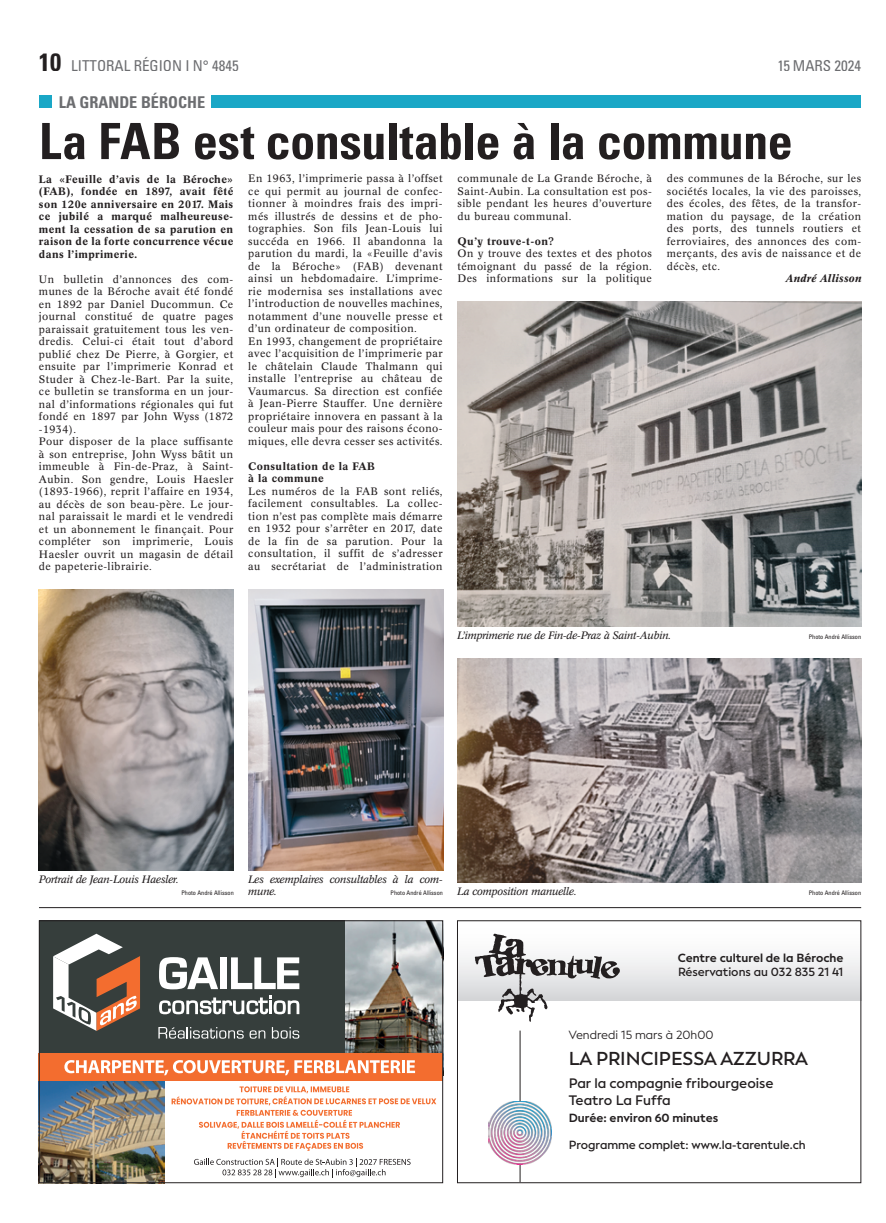
<style>
.page{position:relative;width:886px;height:1223px;background:#fff}
.page>*{position:absolute;margin:0;border:0;box-sizing:border-box;transform-origin:0 0}
.t1{font:700 condensed 50px "Univers";letter-spacing:-.01em;color:#231f20}
.t2{font:600 18.62px "Facundo";color:#231f20}
.t3{font:700 condensed 16.25px "Univers";color:#6c6d70}
.t4{font:condensed 15px "Univers";color:#6c6d70}
.t5{font:600 13.62px/16.4px "Facundo";color:#231f20}
.t6{font:600 11.75px "Facundo";color:#231f20}
.t7{font:700 11.75px "Facundo";color:#231f20}
.t8{font:11.75px "Facundo";color:#231f20}
.t9{font:10.62px/12.5px "Concorde BE";letter-spacing:.04em;color:#231f20;text-align:justify}
.t10{font:500 10.62px/12.5px "Concorde BE";letter-spacing:.04em;color:#231f20;text-align:justify}
.t11{font:italic 10.62px/12.5px "Concorde BE";letter-spacing:-.03em;color:#231f20}
.t12{font:italic 500 10.62px "Concorde BE";letter-spacing:.04em;color:#231f20}
.t13{font:condensed 6.25px "Univers";color:#231f20}
.s1{font-weight:700;font-size:25px;color:#231f20}
</style>
<div class="page">
<hr style="left:39px;top:907px;width:822px;height:1px;background:#231f20">
<img style="left:344px;top:922px;width:97px;height:131px">
<img style="left:41px;top:1080px;width:123px;height:101px">
<div style="left:39px;top:920px;width:305px;height:133px;background:#363e3c"></div>
<div style="left:39px;top:1053px;width:404px;height:27px;background:#f36d2f"></div>
<svg style="left:159px;top:957px;width:59px;height:32px"></svg>
<div style="left:220px;top:957px;width:6px;height:32px;background:#fff"></div>
<svg style="left:231px;top:957px;width:68px;height:32px"></svg>
<svg style="left:159px;top:995px;width:140px;height:19px"></svg>
<svg style="left:53px;top:933px;width:87px;height:97px"></svg>
<svg style="left:158px;top:1027px;width:86px;height:11px"></svg>
<svg style="left:250px;top:1030px;width:15px;height:8px"></svg>
<svg style="left:272px;top:1027px;width:27px;height:11px"></svg>
<svg style="left:64px;top:1060px;width:351px;height:15px"></svg>
<svg style="left:194px;top:1158px;width:217px;height:19px"></svg>
<svg style="left:172px;top:1086px;width:264px;height:64px"></svg>
<div style="left:39px;top:920px;width:404px;height:263px;border:1px solid #231f20"></div>
<div style="left:457px;top:920px;width:404px;height:80px;background:linear-gradient(to bottom,#fff,#d9dbdd)"></div>
<svg style="left:475px;top:933px;width:145px;height:89px"></svg>
<hr style="left:520px;top:1030px;width:1px;height:152px;background:#231f20">
<img style="left:488px;top:1101px;width:64px;height:63px">
<div style="left:457px;top:920px;width:404px;height:263px;border:1px solid #231f20"></div>
<div style="left:39px;top:95px;width:13px;height:13px;background:#1aa7c6"></div>
<div style="left:212px;top:95px;width:649px;height:13px;background:#1aa7c6"></div>
<img style="left:39px;top:589px;width:195px;height:281px">
<img style="left:457px;top:301px;width:404px;height:325px">
<img style="left:457px;top:658px;width:404px;height:225px">
<img style="left:248px;top:589px;width:195px;height:281px">
<h3 class="t4" style="left:39px;top:56px;width:201px"><span class="s1">10</span> LITTORAL RÉGION I N° 4845</h3>
<h3 class="t4" style="left:777px;top:56px;width:85px">15 MARS 2024</h3>
<h3 class="t3" style="left:59px;top:92px;width:148px">LA GRANDE BÉROCHE</h3>
<h1 class="t1" style="left:39px;top:111px;width:755px">La FAB est consultable à la commune</h1>
<p class="t10" style="left:39px;top:173px;width:196px">La «Feuille d’avis de la Béroche» (FAB), fondée en 1897, avait fêté son 120e anniversaire en 2017. Mais ce jubilé a marqué malheureuse&shy;ment la cessation de sa parution en raison de la forte concurrence vécue dans l’imprimerie.</p>
<p class="t9" style="left:39px;top:273px;width:196px;text-align:left">Un bulletin d’annonces des com&shy;munes de la Béroche avait été fondé en 1892 par Daniel Ducommun. Ce journal constitué de quatre pages paraissait gratuitement tous les ven&shy;dredis. Celui-ci était tout d’abord publié chez De Pierre, à Gorgier, et ensuite par l’imprimerie Konrad et Studer à Chez-le-Bart. Par la suite, ce bulletin se transforma en un jour&shy;nal d’informations régionales qui fut fondé en 1897 par John Wyss (1872 -1934).<br>Pour disposer de la place suffisante à son entreprise, John Wyss bâtit un immeuble à Fin-de-Praz, à Saint-Aubin. Son gendre, Louis Haesler (1893-1966), reprit l’affaire en 1934, au décès de son beau-père. Le jour&shy;nal paraissait le mardi et le vendredi et un abonnement le finançait. Pour compléter son imprimerie, Louis Haesler ouvrit un magasin de détail de papeterie-librairie.</p>
<p class="t9" style="left:667px;top:172px;width:196px">des communes de la Béroche, sur les sociétés locales, la vie des paroisses, des écoles, des fêtes, de la transfor&shy;mation du paysage, de la création des ports, des tunnels routiers et ferroviaires, des annonces des com&shy;merçants, des avis de naissance et de décès, etc.</p>
<p class="t12" style="left:786px;top:272px;width:77px">André Allisson</p>
<p class="t9" style="left:457px;top:172px;width:196px">communale de La Grande Béroche, à Saint-Aubin. La consultation est pos&shy;sible pendant les heures d’ouverture du bureau communal.</p>
<p class="t10" style="left:457px;top:235px;width:99px">Qu’y trouve-t-on?</p>
<p class="t9" style="left:457px;top:247px;width:196px">On y trouve des textes et des photos témoignant du passé de la région.<br>Des informations sur la politique</p>
<p class="t9" style="left:248px;top:173px;width:196px;text-align:left">En 1963, l’imprimerie passa à l’offset ce qui permit au journal de confec&shy;tionner à moindres frais des impri&shy;més illustrés de dessins et de pho&shy;tographies. Son fils Jean-Louis lui succéda en 1966. Il abandonna la parution du mardi, la «Feuille d’avis de la Béroche» (FAB) devenant ainsi un hebdomadaire. L’imprime&shy;rie modernisa ses installations avec l’introduction de nouvelles machines, notamment d’une nouvelle presse et d’un ordinateur de composition.<br>En 1993, changement de propriétaire avec l’acquisition de l’imprimerie par le châtelain Claude Thalmann qui installe l’entreprise au château de Vaumarcus. Sa direction est confiée à Jean-Pierre Stauffer. Une dernière propriétaire innovera en passant à la couleur mais pour des raisons écono&shy;miques, elle devra cesser ses activités.</p>
<p class="t10" style="left:248px;top:460px;width:128px">Consultation de la FAB à la commune</p>
<p class="t9" style="left:248px;top:485px;width:196px">Les numéros de la FAB sont reliés, facilement consultables. La collec&shy;tion n’est pas complète mais démarre en 1932 pour s’arrêter en 2017, date de la fin de sa parution. Pour la consultation, il suffit de s’adresser au secrétariat de l’administration</p>
<p class="t11" style="left:457px;top:629px;width:215px">L’imprimerie rue de Fin-de-Praz à Saint-Aubin.</p>
<p class="t13" style="left:809px;top:633px;width:54px">Photo André Allisson</p>
<p class="t11" style="left:39px;top:873px;width:141px">Portrait de Jean-Louis Haesler.</p>
<p class="t13" style="left:181px;top:889px;width:54px">Photo André Allisson</p>
<p class="t11" style="left:248px;top:873px;width:196px">Les exemplaires consultables à la com&shy;mune.</p>
<p class="t13" style="left:390px;top:889px;width:54px">Photo André Allisson</p>
<p class="t11" style="left:457px;top:885px;width:121px">La composition manuelle.</p>
<p class="t13" style="left:809px;top:889px;width:54px">Photo André Allisson</p>
<p class="t7" style="left:678px;top:950px;width:167px">Centre culturel de la Béroche</p>
<p class="t6" style="left:678px;top:965px;width:167px">Réservations au 032 835 21 41</p>
<p class="t8" style="left:569px;top:1028px;width:146px">Vendredi 15 mars à 20h00</p>
<h2 class="t2" style="left:569px;top:1047px;width:241px">LA PRINCIPESSA AZZURRA</h2>
<p class="t5" style="left:569px;top:1075px;width:206px">Par la compagnie fribourgeoise<br>Teatro La Fuffa</p>
<p class="t7" style="left:569px;top:1110px;width:151px">Durée: environ 60 minutes</p>
<p class="t6" style="left:569px;top:1137px;width:238px">Programme complet: www.la-tarentule.ch</p>
</div>
